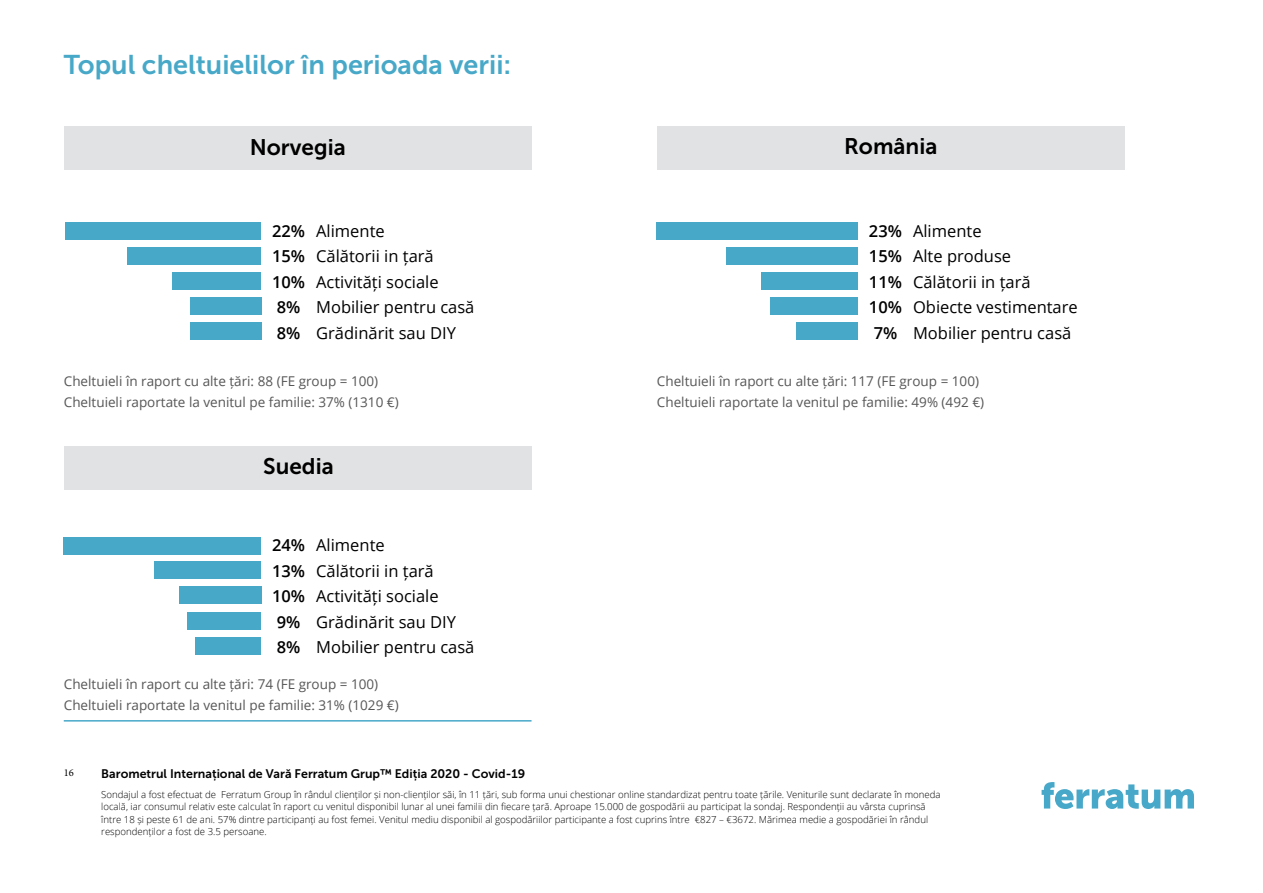
<style>
.page{position:relative;width:1263px;height:893px;background:#fff}
.page>*{position:absolute;margin:0;border:0;box-sizing:border-box;transform-origin:0 0}
.t1{font:27px "Museo Sans 700";color:#47a8c8}
.t2{font:22.5px "Museo Sans 700";color:#000}
.t3{font:16.5px/25.5px "Open Sans";color:#000}
.t4{font:600 16.5px/25.5px "Open Sans";color:#000}
.t5{font:13.5px/21px "Open Sans";color:#565656}
.t6{font:12.3px "Museo Sans 700";color:#000}
.t7{font:10.5px "Minion Pro";color:#000}
.t8{font:300 9.6px/12.3px "Open Sans";color:#000}
</style>
<div class="page">
<hr style="left:64px;top:720px;width:467px;height:2px;background:#47a8c9">
<svg style="left:1041px;top:782px;width:153px;height:27px"></svg>
<div style="left:64px;top:127px;width:468px;height:43px;background:#e1e2e3"></div>
<div style="left:64px;top:446px;width:468px;height:44px;background:#e1e2e3"></div>
<div style="left:657px;top:127px;width:468px;height:43px;background:#e1e2e3"></div>
<div style="left:65px;top:222px;width:196px;height:18px;background:#47a8c8"></div>
<div style="left:64px;top:537px;width:197px;height:17px;background:#47a8c8"></div>
<div style="left:657px;top:222px;width:201px;height:18px;background:#47a8c8"></div>
<div style="left:128px;top:247px;width:133px;height:17px;background:#47a8c8"></div>
<div style="left:154px;top:561px;width:107px;height:18px;background:#47a8c8"></div>
<div style="left:727px;top:247px;width:131px;height:17px;background:#47a8c8"></div>
<div style="left:172px;top:272px;width:89px;height:18px;background:#47a8c8"></div>
<div style="left:179px;top:586px;width:82px;height:18px;background:#47a8c8"></div>
<div style="left:762px;top:272px;width:96px;height:18px;background:#47a8c8"></div>
<div style="left:190px;top:297px;width:71px;height:18px;background:#47a8c8"></div>
<div style="left:187px;top:612px;width:74px;height:17px;background:#47a8c8"></div>
<div style="left:770px;top:297px;width:88px;height:18px;background:#47a8c8"></div>
<div style="left:190px;top:322px;width:71px;height:18px;background:#47a8c8"></div>
<div style="left:195px;top:637px;width:66px;height:18px;background:#47a8c8"></div>
<div style="left:797px;top:322px;width:61px;height:18px;background:#47a8c8"></div>
<h1 class="t1" style="left:64px;top:50px;width:449px">Topul cheltuielilor în perioada verii:</h1>
<h2 class="t2" style="left:250px;top:135px;width:98px">Norvegia</h2>
<h3 class="t4" style="left:272px;top:218px;width:35px">22%<br>15%<br>10%<br>8%<br>8%</h3>
<h3 class="t3" style="left:316px;top:218px;width:160px">Alimente<br>Călătorii in țară<br>Activități sociale<br>Mobilier pentru casă<br>Grădinărit sau DIY</h3>
<h3 class="t5" style="left:64px;top:370px;width:337px">Cheltuieli în raport cu alte țări: 88 (FE group = 100)<br>Cheltuieli raportate la venitul pe familie: 37% (1310 €)</h3>
<h2 class="t2" style="left:263px;top:454px;width:72px">Suedia</h2>
<h3 class="t4" style="left:272px;top:532px;width:35px">24%<br>13%<br>10%<br>9%<br>8%</h3>
<h3 class="t3" style="left:316px;top:532px;width:160px">Alimente<br>Călătorii in țară<br>Activități sociale<br>Grădinărit sau DIY<br>Mobilier pentru casă</h3>
<h3 class="t5" style="left:64px;top:673px;width:337px">Cheltuieli în raport cu alte țări: 74 (FE group = 100)<br>Cheltuieli raportate la venitul pe familie: 31% (1029 €)</h3>
<p class="t7" style="left:64px;top:766px;width:12px">16</p>
<p class="t6" style="left:101px;top:767px;width:425px">Barometrul Internațional de Vară Ferratum Grup™ Ediția 2020 - Covid-19</p>
<h2 class="t2" style="left:844px;top:134px;width:95px">România</h2>
<h3 class="t4" style="left:869px;top:218px;width:35px;text-align:justify">23% 15% 11% 10% 7%</h3>
<h3 class="t3" style="left:913px;top:218px;width:166px">Alimente<br>Alte produse<br>Călătorii in țară<br>Obiecte vestimentare<br>Mobilier pentru casă</h3>
<h3 class="t5" style="left:657px;top:370px;width:329px">Cheltuieli în raport cu alte țări: 117 (FE group = 100)<br>Cheltuieli raportate la venitul pe familie: 49% (492 €)</h3>
<p class="t8" style="left:101px;top:788px;width:841px">Sondajul a fost efectuat de Ferratum Group în rândul clienților și non-clienților săi, în 11 țări, sub forma unui chestionar online standardizat pentru toate țările. Veniturile sunt declarate în moneda locală, iar consumul relativ este calculat în raport cu venitul disponibil lunar al unei familii din fiecare țară. Aproape 15.000 de gospodării au participat la sondaj. Respondenții au vârsta cuprinsă între 18 și peste 61 de ani. 57% dintre participanți au fost femei. Venitul mediu disponibil al gospodăriilor participante a fost cuprins între €827 – €3672. Mărimea medie a gospodăriei în rândul respondenților a fost de 3.5 persoane.</p>
</div>
